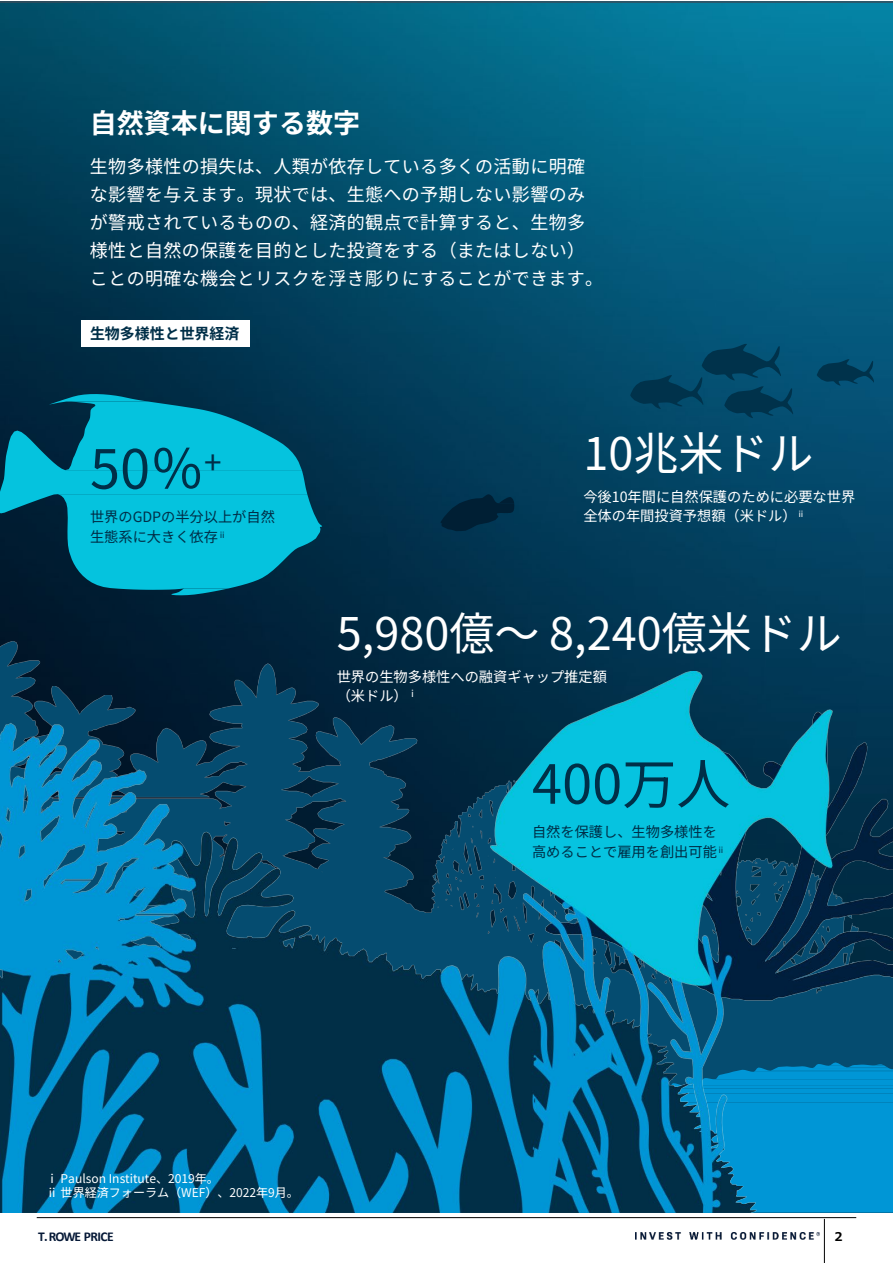
<style>
.page{position:relative;width:893px;height:1263px;background:#fff}
.page>*{position:absolute;margin:0;border:0;box-sizing:border-box;transform-origin:0 0}
.t1{font:54px "Noto Sans JP";color:#002f48}
.t2{font:45px "Noto Sans JP";color:#fff}
.t3{font:700 27px "Noto Sans JP";color:#fff}
.t4{font:18px/28px "Noto Sans JP";letter-spacing:.02em;color:#fff}
.t5{font:700 15px "Noto Sans JP";color:#002f48}
.t6{font:14.25px/19.5px "Noto Sans JP";color:#fff}
.t7{font:14.25px/19.5px "Noto Sans JP";color:#002f48}
.t8{font:700 13.5px "Calibri";letter-spacing:-.045em;color:#061937}
.t9{font:12px/14.4px "Noto Sans JP";color:#fff}
.t10{font:700 12px "Meiryo UI";color:#000}
</style>
<div class="page">
<hr style="left:37px;top:1217px;width:819px;height:1px;background:#000">
<hr style="left:824px;top:1219px;width:1px;height:44px;background:#000">
<img style="left:635px;top:1232px;width:185px;height:7px">
<img style="left:0;top:1px;width:893px;height:640px">
<img style="left:0;top:641px;width:893px;height:30px">
<img style="left:0;top:671px;width:893px;height:541px">
<svg style="left:0;top:394px;width:322px;height:201px;background:#038da7"></svg>
<svg style="left:630px;top:344px;width:163px;height:74px;background:#024565"></svg>
<svg style="left:817px;top:359px;width:57px;height:27px;background:#024261"></svg>
<svg style="left:440px;top:494px;width:74px;height:37px;background:#002941"></svg>
<div style="left:81px;top:320px;width:169px;height:27px;background:#fff"></div>
<hr style="left:0;top:2px;width:893px;height:1px;background:#3b4b59">
<h3 class="t3" style="left:90px;top:108px;width:271px">自然資本に関する数字</h3>
<p class="t4" style="left:90px;top:153px;width:514px">生物多様性の損失は、人類が依存している多くの活動に明確な影響を与えます。現状では、生態への予期しない影響のみが警戒されているものの、経済的観点で計算すると、生物多様性と自然の保護を目的とした投資をする（またはしない）ことの明確な機会とリスクを浮き彫りにすることができます。</p>
<p class="t5" style="left:90px;top:325px;width:151px">生物多様性と世界経済</p>
<h1 class="t1" style="left:90px;top:438px;width:133px">50％<sup>+</sup></h1>
<p class="t7" style="left:90px;top:508px;width:186px">世界のGDPの半分以上が自然生態系に大きく依存<sup>ⅱ</sup></p>
<h2 class="t2" style="left:583px;top:428px;width:232px">10兆米ドル</h2>
<p class="t6" style="left:583px;top:487px;width:273px">今後10年間に自然保護のために必要な世界全体の年間投資予想額（米ドル）<sup>ⅱ</sup></p>
<h2 class="t2" style="left:337px;top:608px;width:507px">5,980億～ 8,240億米ドル</h2>
<p class="t6" style="left:337px;top:667px;width:272px">世界の生物多様性への融資ギャップ推定額（米ドル）<sup>ⅰ</sup></p>
<h1 class="t1" style="left:532px;top:753px;width:200px">400万人</h1>
<p class="t7" style="left:532px;top:823px;width:195px">自然を保護し、生物多様性を高めることで雇用を創出可能<sup>ⅱ</sup></p>
<p class="t9" style="left:46px;top:1171px;width:254px">ⅰ Paulson Institute、2019年。<br>ⅱ 世界経済フォーラム（WEF）、2022年9月。</p>
<p class="t8" style="left:38px;top:1227px;width:77px">T. ROWE PRICE</p>
<p class="t10" style="left:834px;top:1228px;width:10px">2</p>
</div>
